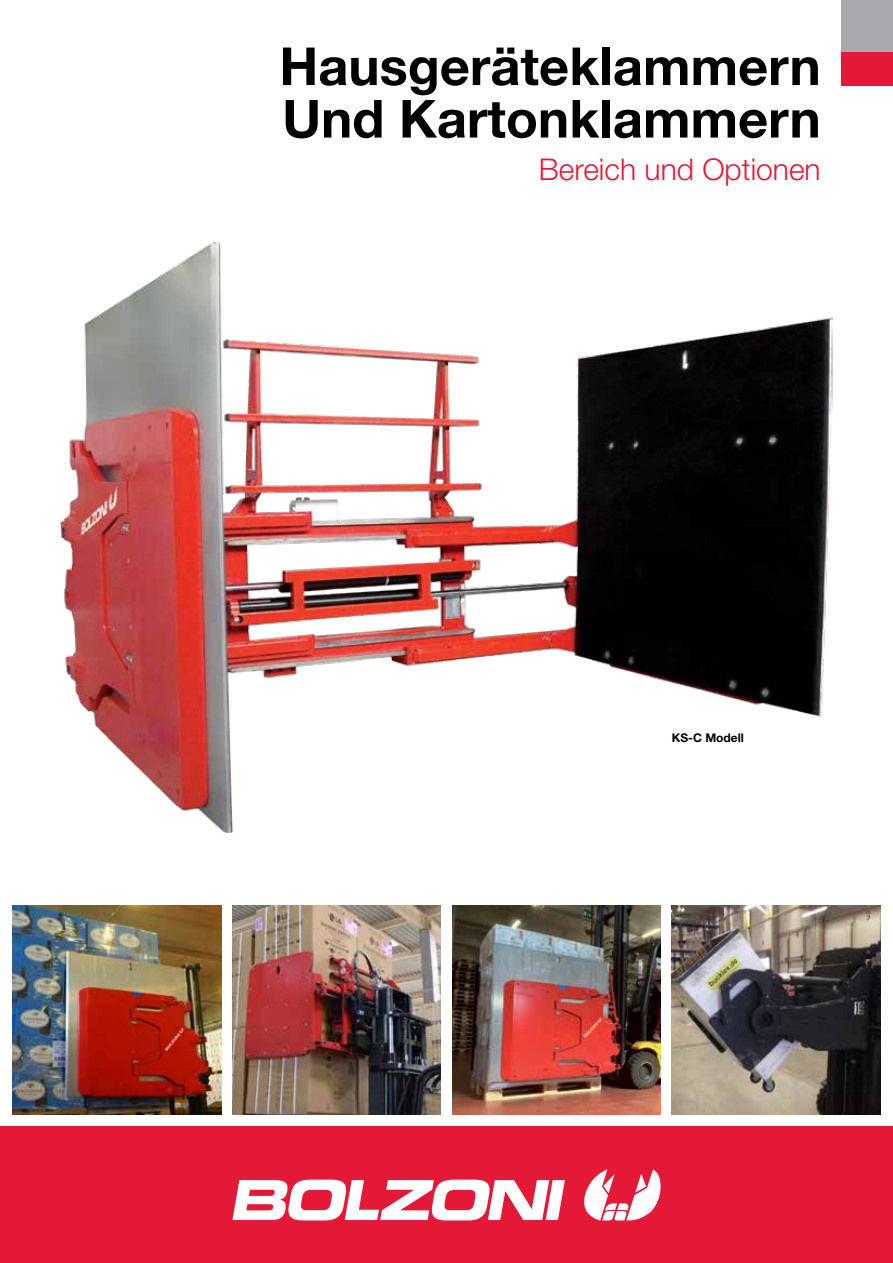
<style>
.page{position:relative;width:893px;height:1263px;background:#fff}
.page>*{position:absolute;margin:0;border:0;box-sizing:border-box;transform-origin:0 0}
.t1{font:700 52.5px/52.5px "Helvetica Neue LT Std";color:#000}
.t2{font:300 30px "Helvetica Neue LT Std";color:#e31937}
.t3{font:700 12px "Helvetica Neue LT Std";color:#000}
</style>
<div class="page">
<img style="left:61px;top:242px;width:772px;height:590px">
<div style="left:842px;top:51px;width:51px;height:34px;background:#e31937"></div>
<div style="left:842px;top:0;width:51px;height:51px;background:#a7a9ac"></div>
<img style="left:232px;top:906px;width:209px;height:208px">
<img style="left:452px;top:906px;width:208px;height:208px">
<img style="left:13px;top:906px;width:208px;height:208px">
<img style="left:672px;top:906px;width:208px;height:208px">
<div style="left:0;top:1127px;width:893px;height:136px;background:#e31937"></div>
<svg style="left:232px;top:1179px;width:333px;height:41px"></svg>
<svg style="left:584px;top:1169px;width:77px;height:52px"></svg>
<p class="t1" style="left:279px;top:39px;width:543px">Hausgeräteklammern<br>Und Kartonklammern</p>
<p class="t2" style="left:539px;top:151px;width:283px">Bereich und Optionen</p>
<p class="t3" style="left:672px;top:730px;width:74px">KS-C Modell</p>
</div>
